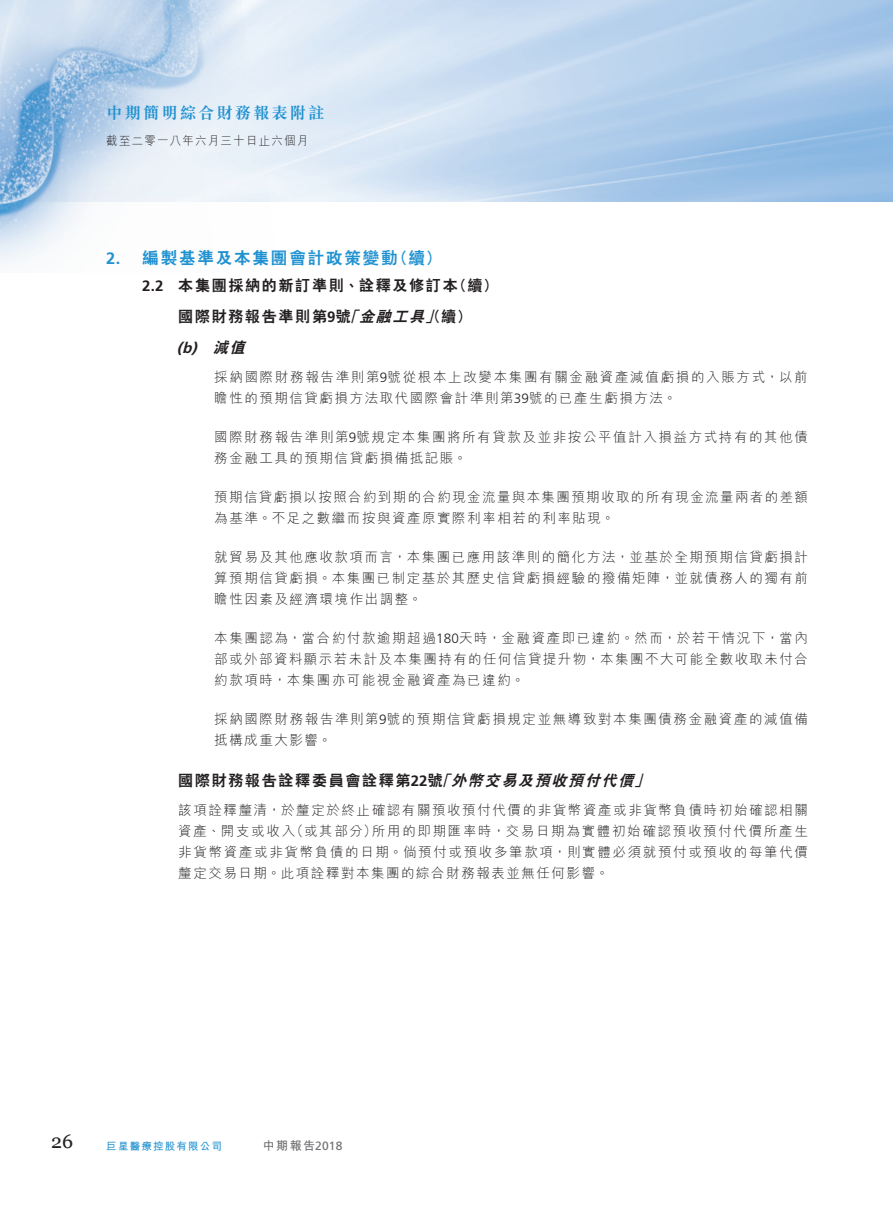
<style>
.page{position:relative;width:893px;height:1212px;background:#fff}
.page>*{position:absolute;margin:0;border:0;box-sizing:border-box;transform-origin:0 0}
.t1{font:19.5px "Georgia";color:#231f20}
._03_H1{font:800 16.5px "C Hei 2 HK";letter-spacing:.115em;color:#2192d1}
.t2{font:700 16.5px "M Sung HK";letter-spacing:.11em;color:#2192d1}
._04___H2{font:800 15px "C Hei 2 HK";letter-spacing:.115em;color:#231f20}
._05_____H3{font:italic 700 15px "Frutiger LT Std";color:#231f20}
._14_______P6{font:300 13.5px/21px "M Hei HK";letter-spacing:.115em;color:#231f20}
._13_____P4{font:300 13.5px/21px "M Hei HK";letter-spacing:.115em;color:#231f20;text-align:justify}
.t3{font:300 12px "M Hei HK";letter-spacing:.115em;color:#231f20;scale:.95 1}
.t4{font:700 12px "M Hei HK";color:#6c6d70}
.t5{font:700 10.5px "M Hei HK";letter-spacing:.115em;color:#2192d1}
.s1{font-family:"Frutiger LT Std";font-weight:700}
.s2{font-style:italic}
.s3{font-family:"C Hei 2 HK";font-weight:800}
.s4{font-family:"Frutiger LT Std"}
.s5{font-family:"Frutiger LT Std";font-weight:400}
</style>
<div class="page">
<img style="left:0;top:0;width:283px;height:265px">
<p class="t2" style="left:106px;top:101px;width:220px">中期簡明綜合財務報表附註</p>
<p class="t3" style="left:106px;top:132px;width:214px">截至二零一八年六月三十日止六個月</p>
<p class="_03_H1" style="left:106px;top:246px;width:337px"><span class="s1">2.</span> 編製基準及本集團會計政策變動（續）</p>
<p class="_04___H2" style="left:142px;top:275px;width:357px"><span class="s1">2.2</span> 本集團採納的新訂準則、詮釋及修訂本（續）</p>
<p class="_04___H2" style="left:178px;top:306px;width:295px">國際財務報告準則第<span class="s1">9</span>號<span class="s2">「金融工具」</span>（續）</p>
<p class="_05_____H3" style="left:177px;top:339px;width:75px">(b) <span class="s3">減值</span></p>
<p class="_14_______P6" style="left:214px;top:366px;width:595px">採納國際財務報告準則第<span class="s4">9</span>號從根本上改變本集團有關金融資產減值虧損的入賬方式，以前瞻性的預期信貸虧損方法取代國際會計準則第<span class="s4">39</span>號的已產生虧損方法。</p>
<p class="_14_______P6" style="left:214px;top:426px;width:595px">國際財務報告準則第<span class="s4">9</span>號規定本集團將所有貸款及並非按公平值計入損益方式持有的其他債務金融工具的預期信貸虧損備抵記賬。</p>
<p class="_14_______P6" style="left:214px;top:486px;width:595px">預期信貸虧損以按照合約到期的合約現金流量與本集團預期收取的所有現金流量兩者的差額為基準。不足之數繼而按與資產原實際利率相若的利率貼現。</p>
<p class="_14_______P6" style="left:214px;top:546px;width:595px;text-align:justify">就貿易及其他應收款項而言，本集團已應用該準則的簡化方法，並基於全期預期信貸虧損計算預期信貸虧損。本集團已制定基於其歷史信貸虧損經驗的撥備矩陣，並就債務人的獨有前瞻性因素及經濟環境作出調整。</p>
<p class="_14_______P6" style="left:214px;top:627px;width:595px;text-align:justify">本集團認為，當合約付款逾期超過<span class="s4">180</span>天時，金融資產即已違約。然而，於若干情況下，當內部或外部資料顯示若未計及本集團持有的任何信貸提升物，本集團不大可能全數收取未付合約款項時，本集團亦可能視金融資產為已違約。</p>
<p class="_14_______P6" style="left:214px;top:708px;width:595px">採納國際財務報告準則第<span class="s4">9</span>號的預期信貸虧損規定並無導致對本集團債務金融資產的減值備抵構成重大影響。</p>
<p class="_04___H2" style="left:178px;top:770px;width:477px">國際財務報告詮釋委員會詮釋第<span class="s1">22</span>號<span class="s2">「外幣交易及預收預付代價」</span></p>
<p class="_13_____P4" style="left:178px;top:799px;width:631px">該項詮釋釐清，於釐定於終止確認有關預收預付代價的非貨幣資產或非貨幣負債時初始確認相關資產、開支或收入（或其部分）所用的即期匯率時，交易日期為實體初始確認預收預付代價所產生非貨幣資產或非貨幣負債的日期。倘預付或預收多筆款項，則實體必須就預付或預收的每筆代價釐定交易日期。此項詮釋對本集團的綜合財務報表並無任何影響。</p>
<h1 class="t1" style="left:51px;top:1130px;width:24px">26</h1>
<p class="t5" style="left:106px;top:1138px;width:117px">巨星醫療控股有限公司</p>
<p class="t4" style="left:263px;top:1136px;width:81px">中期報告<span class="s5">2018</span></p>
</div>
